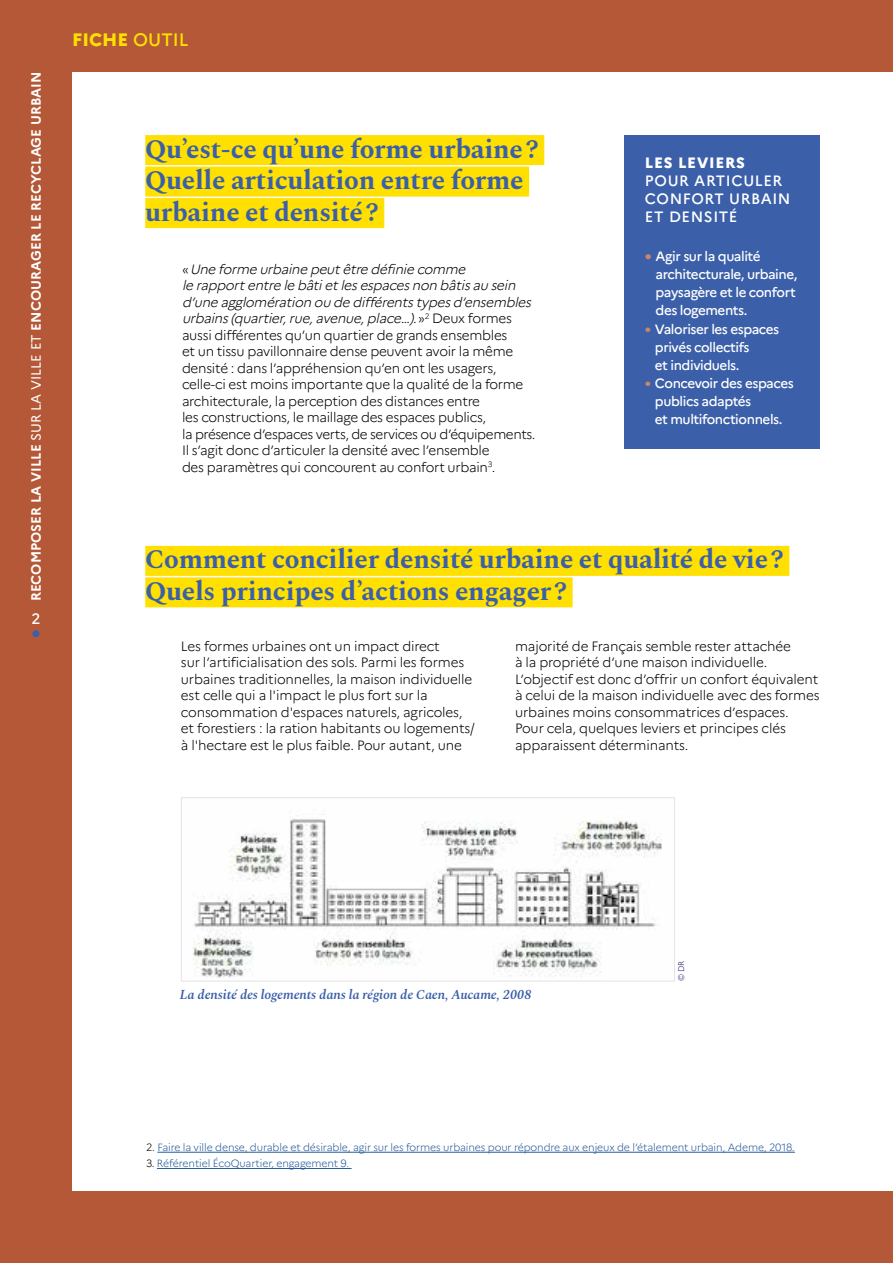
<style>
.page{position:relative;width:893px;height:1263px;background:#b45837}
.page>*{position:absolute;margin:0;border:0;box-sizing:border-box;transform-origin:0 0}
.t1{font:700 27px/31.5px "Spectral";letter-spacing:-.01em;color:#3b5fa9}
.t2{font:800 18px "Marianne";color:#ffe000}
.t3{font:500 15px/18px "Marianne";letter-spacing:.04em;color:#fff}
.t4{font:800 15px "Marianne";letter-spacing:.05em;color:#fff}
.t5{font:300 13.5px/16.5px "Marianne";letter-spacing:-.015em;color:#000}
.t6{font:500 13.5px/18px "Marianne";letter-spacing:-.03em;color:#fff}
.t7{font:700 13.5px "Marianne";color:#fff}
.t8{font:italic 600 13.5px "Spectral";letter-spacing:-.01em;color:#3b5fa9}
.t9{font:300 10.5px "Marianne";letter-spacing:-.01em;color:#275b9b}
.t10{font:300 8.25px "Marianne";color:#292574}
.s1{font-weight:400}
.s2{font-weight:500}
.s3{font-style:italic}
.s4{font-weight:700;font-size:16.5px;color:#ca8668}
.s5{font-size:16.5px;color:#ca8668}
.s6{color:#000}
</style>
<div class="page">
<div style="left:32px;top:630px;width:7px;height:7px;background:#3b5fa9;border-radius:50%"></div>
<div style="left:72px;top:72px;width:821px;height:1119px;background:#fff"></div>
<div style="left:145px;top:135px;width:399px;height:30px;background:#ffe000"></div>
<div style="left:145px;top:167px;width:384px;height:30px;background:#ffe000"></div>
<div style="left:145px;top:198px;width:239px;height:30px;background:#ffe000"></div>
<div style="left:145px;top:546px;width:644px;height:30px;background:#ffe000"></div>
<div style="left:145px;top:577px;width:428px;height:30px;background:#ffe000"></div>
<div style="left:624px;top:135px;width:196px;height:314px;background:#3b5fa9"></div>
<hr style="left:157px;top:1152px;width:638px;height:1px;background:#275b9b">
<hr style="left:157px;top:1168px;width:195px;height:1px;background:#275b9b">
<img style="left:193px;top:819px;width:469px;height:159px">
<div style="left:181px;top:797px;width:494px;height:184px;border:1px solid #e3e3e3"></div>
<p class="t7" style="left:28px;top:601px;width:531px;rotate:-90deg">RECOMPOSER LA VILLE <span class="s1">SUR LA VILLE ET</span> ENCOURAGER LE RECYCLAGE URBAIN</p>
<p class="t3" style="left:31px;top:610px;width:10px">2</p>
<h2 class="t2" style="left:72px;top:29px;width:117px">FICHE <span class="s2">OUTIL</span></h2>
<h1 class="t1" style="left:145px;top:131px;width:395px">Qu’est-ce qu’une forme urbaine ?<br>Quelle articulation entre forme urbaine et densité ?</h1>
<p class="t5" style="left:182px;top:261px;width:355px">« <span class="s3">Une forme urbaine peutêtre définie comme<br>le rapportentre le bâtietlesespacesnon bâtisau sein d’une agglomération ou de différentstypesd’ensembles urbains(quartier,rue,avenue,place…)</span>. » <sup>2</sup> D e u x fo r m e s aussi différentes qu’un quartier de grands ensembles<br>et un tissu pavillonnaire dense peuvent avoir la même densité : dans l’appréhension qu’en ont les usagers, celle-ci est moins importante que la qualité de la forme architecturale, la perception des distances entre<br>les constructions, le maillage des espaces publics,<br>la présence d’espaces verts, de services ou d’équipements.<br>Il s’agit donc d’articuler la densité avec l’ensemble<br>des paramètres qui concourent au confort urbain<sup>3</sup>.</p>
<p class="t4" style="left:645px;top:153px;width:102px">LES LEVIERS</p>
<p class="t3" style="left:645px;top:171px;width:147px">POUR ARTICULER<br>CONFORT URBAIN<br>ET DENSITÉ</p>
<p class="t6" style="left:656px;top:248px;width:143px;text-indent:-11px"><span class="s4">•</span> Agir sur la qualité architecturale, urbaine, paysagère et le confort des logements.</p>
<p class="t6" style="left:655px;top:320px;width:126px;text-indent:-10px"><span class="s5">•</span> Valoriser les espaces privés collectifs<br>et individuels.</p>
<p class="t6" style="left:655px;top:374px;width:140px;text-indent:-10px"><span class="s5">•</span> Concevoir des espaces publics adaptés<br>et multifonctionnels.</p>
<h1 class="t1" style="left:145px;top:542px;width:640px">Comment concilier densité urbaine et qualité de vie ?<br>Quels principes d’actions engager ?</h1>
<p class="t5" style="left:181px;top:638px;width:295px">Les formes urbaines ont un impact direct<br>sur l’artificialisation des sols. Parmi les formes urbaines traditionnelles, la maison individuelle est celle qui a l'impact le plus fort sur la consommation d'espaces naturels, agricoles, et forestiers : la ration habitants ou logements/ à l'hectare est le plus faible. Pour autant, une</p>
<p class="t5" style="left:515px;top:638px;width:306px">majorité de Français semble rester attachée<br>à la propriété d’une maison individuelle.<br>L’objectif est donc d’offrir un confort équivalent à celui de la maison individuelle avec des formes urbaines moins consommatrices d’espaces.<br>Pour cela, quelques leviers et principes clés apparaissent déterminants.</p>
<p class="t8" style="left:180px;top:985px;width:353px">La densité des logements dans la région de Caen, Aucame, 2008</p>
<p class="t10" style="left:676px;top:981px;width:22px;rotate:-90deg">© DR</p>
<p class="t9" style="left:146px;top:1141px;width:650px"><span class="s6">2.</span> Faire la ville dense, durable et désirable, agir sur les formes urbaines pour répondre aux enjeux de l’étalement urbain, Ademe, 2018.</p>
<p class="t9" style="left:146px;top:1157px;width:204px"><span class="s6">3.</span> Référentiel ÉcoQuartier, engagement 9.</p>
</div>
